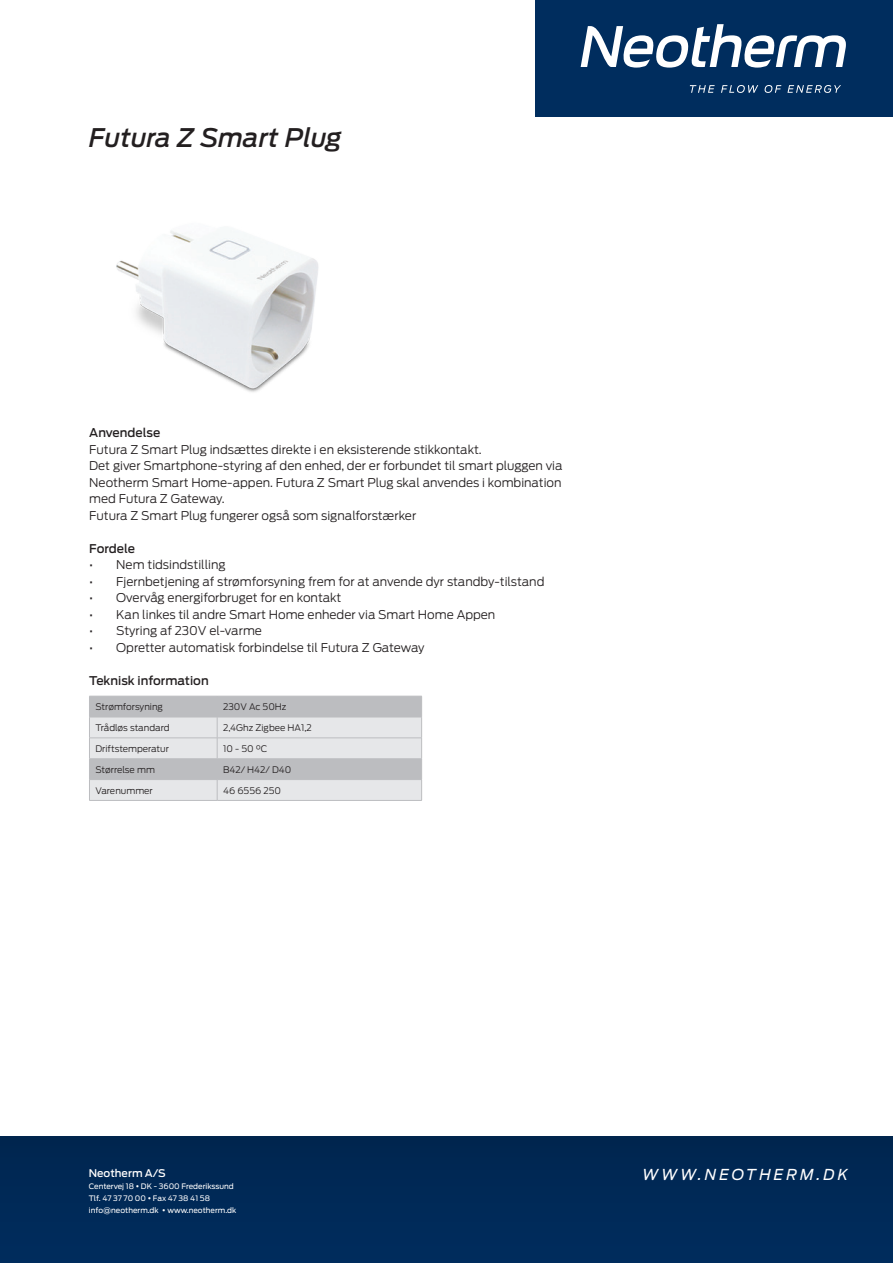
<style>
.page{position:relative;width:893px;height:1263px;background:#fff}
.page>*{position:absolute;margin:0;border:0;box-sizing:border-box;transform-origin:0 0}
.t1{font:italic 500 25.5px "Antenna";color:#231f20}
.t2{font:italic 15px "Antenna";letter-spacing:.2em;color:#fff}
.t3{font:300 12px/16.5px "Antenna";color:#231f20}
.t4{font:500 12px "Antenna";color:#231f20}
.t5{font:500 10.5px "Antenna";color:#fff}
.t6{font:300 9px "Antenna";color:#231f20}
.t7{font:7.5px/12px "Antenna";color:#fff}
</style>
<div class="page">
<div style="left:0;top:1137px;width:893px;height:126px;background:#002957"></div>
<img style="left:116px;top:230px;width:203px;height:162px">
<div style="left:535px;top:0;width:357px;height:116px;background:#002d5e"></div>
<svg style="left:690px;top:85px;width:151px;height:8px"></svg>
<svg style="left:581px;top:24px;width:265px;height:44px"></svg>
<svg style="left:89px;top:696px;width:333px;height:104px;background:#d3d4d7"></svg>
<hr style="left:89px;top:800px;width:128px;height:1px;background:#bcbdc0">
<hr style="left:217px;top:800px;width:205px;height:1px;background:#bcbdc0">
<h1 class="t1" style="left:89px;top:122px;width:254px">Futura Z Smart Plug</h1>
<p class="t4" style="left:89px;top:426px;width:73px">Anvendelse</p>
<p class="t3" style="left:89px;top:441px;width:394px">Futura Z Smart Plug indsættes direkte i en eksisterende stikkontakt.</p>
<p class="t3" style="left:89px;top:458px;width:475px">Det giver Smartphone-styring af den enhed, der er forbundet til smart pluggen via</p>
<p class="t3" style="left:89px;top:474px;width:474px">Neotherm Smart Home-appen. Futura Z Smart Plug skal anvendes i kombination med Futura Z Gateway.</p>
<p class="t3" style="left:89px;top:507px;width:329px">Futura Z Smart Plug fungerer også som signalforstærker</p>
<p class="t4" style="left:89px;top:541px;width:47px">Fordele</p>
<p class="t3" style="left:89px;top:557px;width:138px">• Nem tidsindstilling</p>
<p class="t3" style="left:89px;top:573px;width:457px">• Fjernbetjening af strømforsyning frem for at anvende dyr standby-tilstand</p>
<p class="t3" style="left:89px;top:590px;width:254px">• Overvåg energiforbruget for en kontakt</p>
<p class="t3" style="left:89px;top:606px;width:408px">• Kan linkes til andre Smart Home enheder via Smart Home Appen</p>
<p class="t3" style="left:89px;top:623px;width:174px">• Styring af 230V el-varme</p>
<p class="t3" style="left:89px;top:639px;width:337px">• Opretter automatisk forbindelse til Futura Z Gateway</p>
<p class="t4" style="left:89px;top:673px;width:121px">Teknisk information</p>
<p class="t6" style="left:95px;top:701px;width:69px">Strømforsyning</p>
<p class="t6" style="left:223px;top:701px;width:65px">230V Ac 50Hz</p>
<p class="t6" style="left:95px;top:722px;width:76px">Trådløs standard</p>
<p class="t6" style="left:223px;top:722px;width:90px">2,4Ghz Zigbee HA1,2</p>
<p class="t6" style="left:95px;top:743px;width:75px">Driftstemperatur</p>
<p class="t6" style="left:223px;top:743px;width:46px">10 - 50 °C</p>
<p class="t6" style="left:95px;top:764px;width:61px">Størrelse mm</p>
<p class="t6" style="left:223px;top:764px;width:70px">B42/ H42/ D40</p>
<p class="t6" style="left:95px;top:785px;width:59px">Varenummer</p>
<p class="t6" style="left:223px;top:785px;width:59px">46 6556 250</p>
<p class="t5" style="left:89px;top:1166px;width:79px">Neotherm A/S</p>
<p class="t7" style="left:89px;top:1180px;width:149px">Centervej 18 • DK - 3600 Frederikssund<br>Tlf. 47 37 70 00 • Fax 47 38 41 58 info@neotherm.dk • www.neotherm.dk</p>
<p class="t2" style="left:642px;top:1166px;width:207px">WWW.NEOTHERM.DK</p>
</div>
